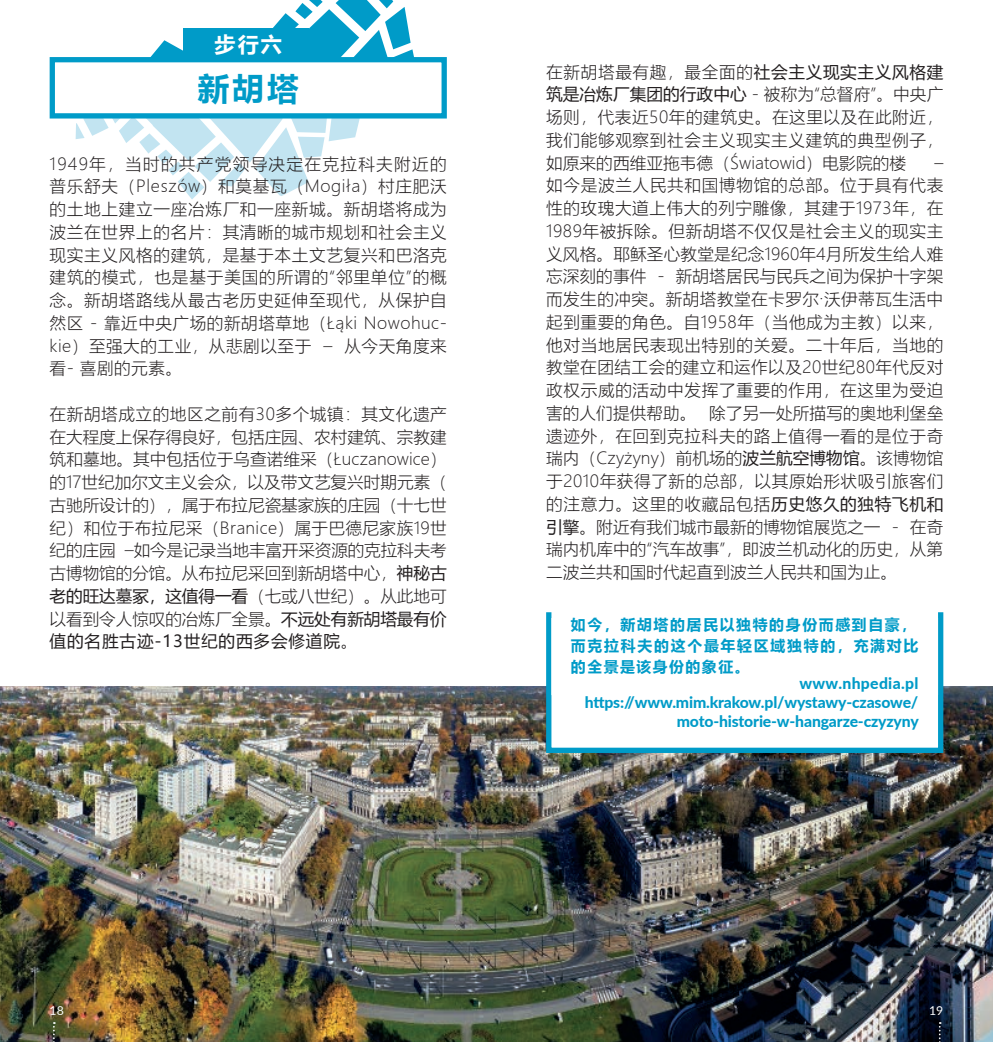
<style>
.page{position:relative;width:993px;height:1042px;background:#fff}
.page>*{position:absolute;margin:0;border:0;box-sizing:border-box;transform-origin:0 0}
.t1{font:700 31.5px "Microsoft Ya Hei";color:#009bc8}
.t2{font:700 21px "Microsoft Ya Hei";color:#fff}
.t3{font:300 16.62px/22.8px "Microsoft Ya Hei";letter-spacing:.005em;color:#231f20;text-align:justify}
.t4{font:800 15.75px/18.9px "Lato";letter-spacing:-.01em;color:#009bc8;text-align:right}
.t5{font:700 14.88px/21px "Microsoft Ya Hei";letter-spacing:.11em;color:#009bc8}
.t6{font:12.25px "Lato";color:#fff}
.s1{font-weight:400}
</style>
<div class="page">
<img style="left:0;top:686px;width:992px;height:356px">
<svg style="left:49px;top:0;width:398px;height:199px"></svg>
<svg style="left:543px;top:612px;width:402px;height:143px"></svg>
<svg style="left:551px;top:612px;width:386px;height:83px"></svg>
<div style="left:184px;top:29px;width:125px;height:33px;background:#009bc8"></div>
<svg style="left:53px;top:1022px;width:2px;height:20px"></svg>
<svg style="left:938px;top:1022px;width:2px;height:20px"></svg>
<p class="t2" style="left:214px;top:30px;width:69px">步行六</p>
<h1 class="t1" style="left:198px;top:66px;width:102px">新胡塔</h1>
<p class="t3" style="left:50px;top:152px;width:398px">1949年，当时的共产党领导决定在克拉科夫附近的普乐舒夫（Pleszów）和莫基瓦（Mogiła）村庄肥沃的土地上建立一座冶炼厂和一座新城。新胡塔将成为波兰在世界上的名片：其清晰的城市规划和社会主义现实主义风格的建筑，是基于本土文艺复兴和巴洛克建筑的模式，也是基于美国的所谓的“邻里单位”的概念。新胡塔路线从最古老历史延伸至现代，从保护自然区 - 靠近中央广场的新胡塔草地（Łąki Nowohuc&shy;kie）至强大的工业，从悲剧以至于 – 从今天角度来看- 喜剧的元素。</p>
<p class="t3" style="left:50px;top:402px;width:398px">在新胡塔成立的地区之前有30多个城镇：其文化遗产在大程度上保存得良好，包括庄园、农村建筑、宗教建筑和墓地。其中包括位于乌查诺维采（Łuczanowice）的17世纪加尔文主义会众，以及带文艺复兴时期元素（古驰所设计的），属于布拉尼瓷基家族的庄园（十七世纪）和位于布拉尼采（Branice）属于巴德尼家族19世纪的庄园 –如今是记录当地丰富开采资源的克拉科夫考古博物馆的分馆。从布拉尼采回到新胡塔中心，<span class="s1">神秘古老的旺达墓冢，这值得一看</span>（七或八世纪）。从此地可以看到令人惊叹的冶炼厂全景。<span class="s1">不远处有新胡塔最有价值的名胜古迹-13世纪的西多会修道院</span>。</p>
<p class="t3" style="left:546px;top:60px;width:398px">在新胡塔最有趣，最全面的<span class="s1">社会主义现实主义风格建筑是冶炼厂集团的行政中心</span> - 被称为“总督府”。中央广场则，代表近50年的建筑史。在这里以及在此附近，我们能够观察到社会主义现实主义建筑的典型例子，如原来的西维亚拖韦德（Światowid）电影院的楼</p>
<p class="t3" style="left:546px;top:151px;width:398px;text-indent:388px">–如今是波兰人民共和国博物馆的总部。位于具有代表性的玫瑰大道上伟大的列宁雕像，其建于1973年，在1989年被拆除。但新胡塔不仅仅是社会主义的现实主义风格。耶稣圣心教堂是纪念1960年4月所发生给人难忘深刻的事件 - 新胡塔居民与民兵之间为保护十字架而发生的冲突。新胡塔教堂在卡罗尔·沃伊蒂瓦生活中起到重要的角色。自1958年（当他成为主教）以来，他对当地居民表现出特别的关爱。二十年后，当地的教堂在团结工会的建立和运作以及20世纪80年代反对政权示威的活动中发挥了重要的作用，在这里为受迫害的人们提供帮助。 除了另一处所描写的奥地利堡垒遗迹外，在回到克拉科夫的路上值得一看的是位于奇瑞内（Czyżyny）前机场的<span class="s1">波兰航空博物馆</span>。该博物馆于2010年获得了新的总部，以其原始形状吸引旅客们的注意力。这里的收藏品包括<span class="s1">历史悠久的独特飞机和引擎</span>。附近有我们城市最新的博物馆展览之一 - 在奇瑞内机库中的“汽车故事”，即波兰机动化的历史，从第二波兰共和国时代起直到波兰人民共和国为止。</p>
<p class="t5" style="left:570px;top:613px;width:349px">如今，新胡塔的居民以独特的身份而感到自豪，而克拉科夫的这个最年轻区域独特的，充满对比的全景是该身份的象征。</p>
<p class="t4" style="left:584px;top:673px;width:335px">www.nhpedia.pl https://www.mim.krakow.pl/wystawy-czasowe/ moto-historie-w-hangarze-czyzyny</p>
<p class="t6" style="left:50px;top:1001px;width:16px">18</p>
<p class="t6" style="left:928px;top:1001px;width:16px">19</p>
</div>
